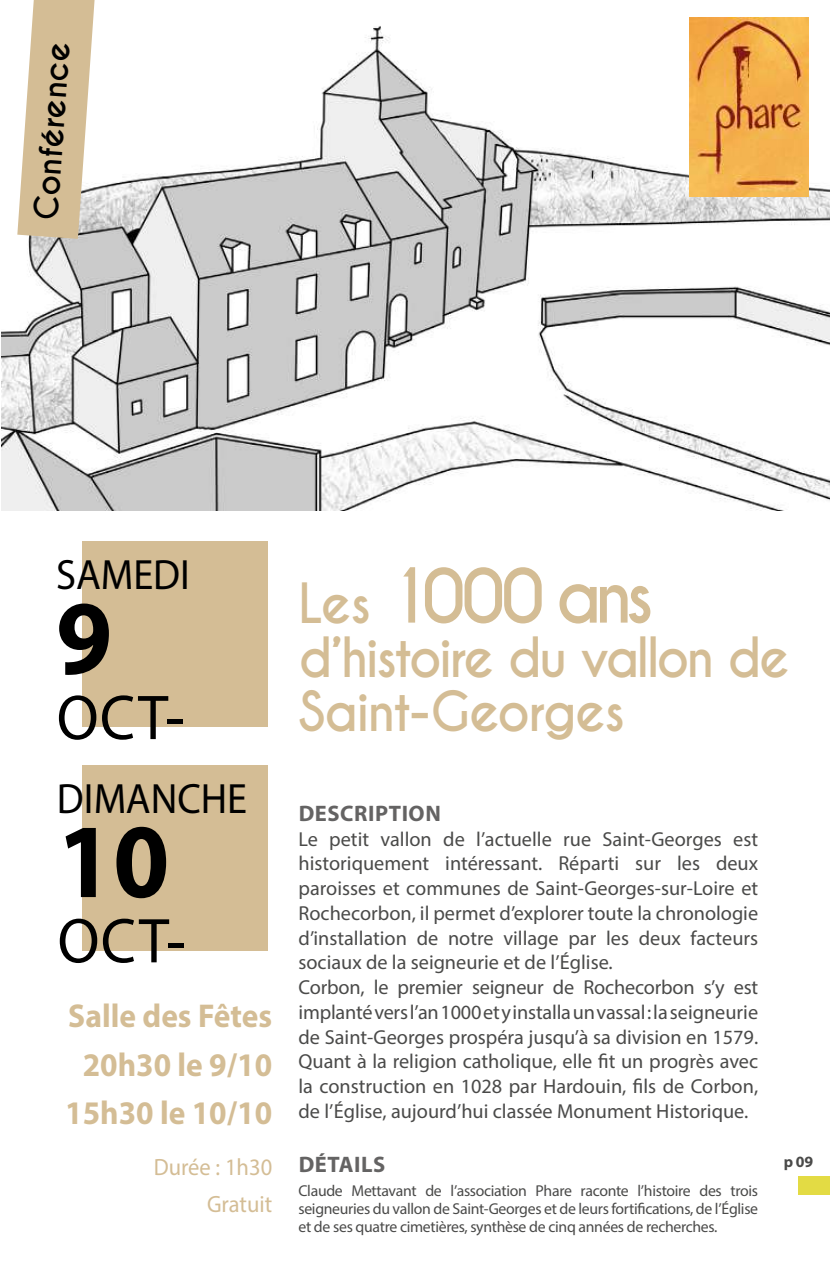
<style>
.page{position:relative;width:830px;height:1276px;background:#fff}
.page>*{position:absolute;margin:0;border:0;box-sizing:border-box;transform-origin:0 0}
.t1{font:700 106.2px "Myriad Pro";color:#000;scale:.95 1}
.t2{font:700 70.88px "Caviar Dreams";letter-spacing:-.095em;color:#d4bd95;scale:.95 1}
.t3{font:63.9px "Myriad Pro";letter-spacing:.035em;color:#000;scale:.95 1}
.t4{font:700 51.98px/54px "Caviar Dreams";letter-spacing:-.045em;color:#d4bd95;scale:.95 1}
.t5{font:42.52px "Myriad Pro";color:#000;scale:.95 1}
.t6{font:700 33.07px/48.8px "Myriad Pro";color:#d4bd95;text-align:center;scale:.95 1}
.t7{font:700 31.5px "Caviar Dreams";color:#000}
.t8{font:23.62px/37.6px "Myriad Pro";color:#d4bd95;text-align:right;scale:.95 1}
.t9{font:700 22.5px "Myriad Pro";letter-spacing:.025em;color:#646363}
.t10{font:20.25px/24.8px "Myriad Pro";color:#4a4a49}
.t11{font:15.75px/18px "Myriad Pro";letter-spacing:-.02em;color:#4a4a49;text-align:justify}
.t12{font:700 15.75px "Myriad Pro";color:#4a4a49}
.s1{font-size:51.98px}
</style>
<div class="page">
<img style="left:1px;top:0;width:828px;height:510px">
<div style="left:797px;top:1175px;width:32px;height:19px;background:#e3db44"></div>
<svg style="left:17px;top:0;width:77px;height:239px"></svg>
<div style="left:82px;top:542px;width:185px;height:185px;background:#d4bd95"></div>
<div style="left:83px;top:765px;width:185px;height:185px;background:#d4bd95"></div>
<img style="left:688px;top:18px;width:120px;height:178px">
<h3 class="t7" style="left:26px;top:219px;width:180px;rotate:-86deg">Conférence</h3>
<h3 class="t5" style="left:56px;top:549px;width:142px">SAMEDI</h3>
<h1 class="t1" style="left:56px;top:569px;width:61px">9</h1>
<h3 class="t3" style="left:57px;top:678px;width:136px">OCT-</h3>
<h3 class="t5" style="left:57px;top:772px;width:202px">DIMANCHE</h3>
<h1 class="t1" style="left:57px;top:792px;width:120px">10</h1>
<h3 class="t3" style="left:58px;top:901px;width:136px">OCT-</h3>
<h3 class="t6" style="left:65px;top:990px;width:219px">Salle des Fêtes<br>20h30 le 9/10<br>15h30 le 10/10</h3>
<p class="t8" style="left:154px;top:1147px;width:126px">Durée : 1h30<br>Gratuit</p>
<h2 class="t2" style="left:298px;top:553px;width:375px"><span class="s1">Les</span> 1000 ans</h2>
<h3 class="t4" style="left:298px;top:631px;width:518px">d’histoire du vallon de<br>Saint-Georges</h3>
<p class="t9" style="left:298px;top:798px;width:144px">DESCRIPTION</p>
<p class="t10" style="left:298px;top:826px;width:461px">Le petit vallon de l’actuelle rue Saint-Georges est historiquement intéressant. Réparti sur les deux paroisses et communes de Saint-Georges-sur-Loire et Rochecorbon, il permet d’explorer toute la chronologie d’installation de notre village par les deux facteurs sociaux de la seigneurie et de l’Église.<br>Corbon, le premier seigneur de Rochecorbon s’y est implanté vers l’an 1000 et y installa un vassal : la seigneurie de Saint-Georges prospéra jusqu’à sa division en 1579.<br>Quant à la religion catholique, elle fit un progrès avec la construction en 1028 par Hardouin, fils de Corbon, de l’Église, aujourd’hui classée Monument Historique.</p>
<p class="t9" style="left:298px;top:1149px;width:88px">DÉTAILS</p>
<p class="t11" style="left:298px;top:1181px;width:461px">Claude Mettavant de l’association Phare raconte l’histoire des trois seigneuries du vallon de Saint-Georges et de leurs fortifications, de l’Église et de ses quatre cimetières, synthèse de cinq années de recherches.</p>
<p class="t12" style="left:783px;top:1151px;width:31px">p 09</p>
</div>
